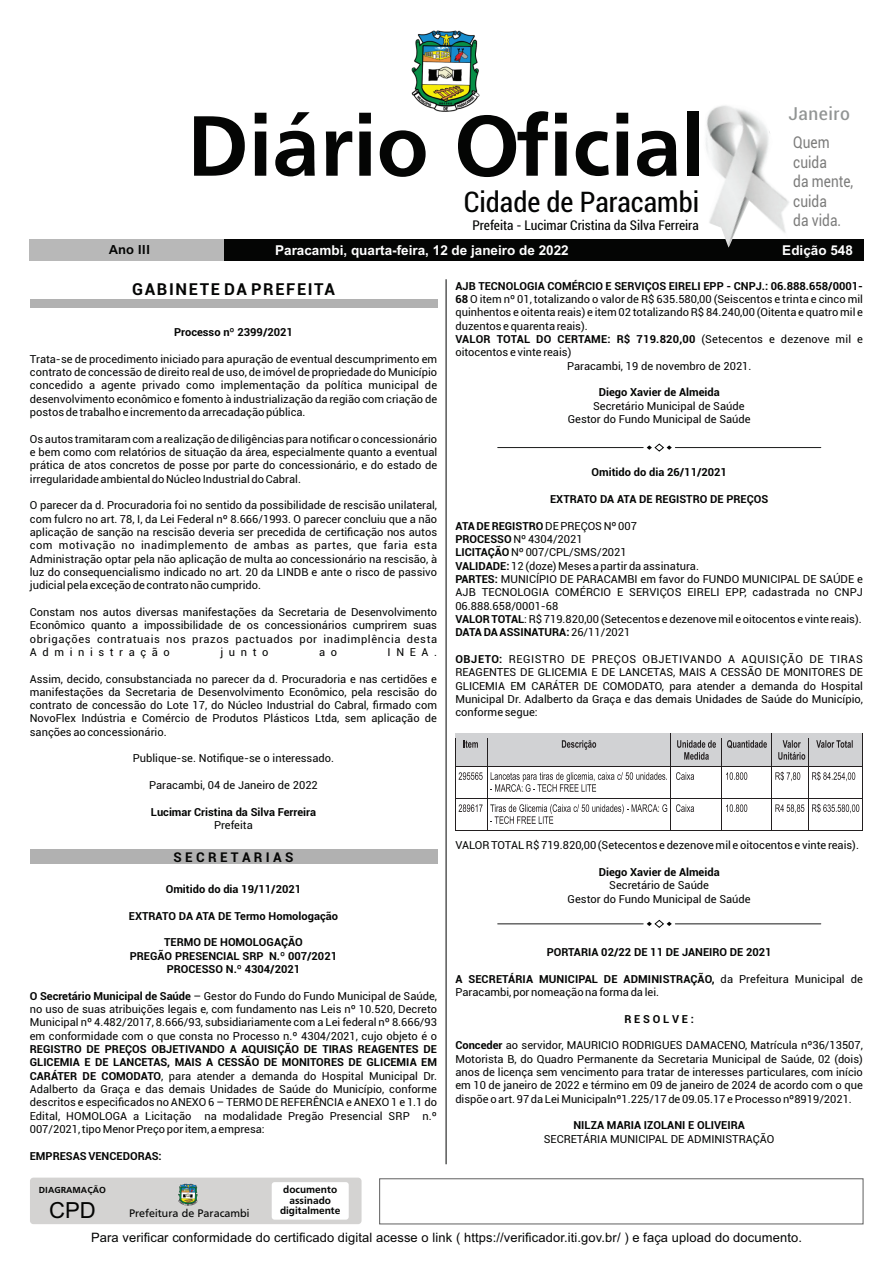
<style>
.page{position:relative;width:893px;height:1263px;background:#fff}
.page>*{position:absolute;margin:0;border:0;box-sizing:border-box;transform-origin:0 0}
.t1{font:700 89.25px "Frutiger";color:#040504}
.t2{font:condensed 28.5px "Roboto";color:#040504}
.t3{font:22.2px "Arial";color:#040504}
.t4{font:condensed 18px "Roboto";letter-spacing:.025em;color:#929594;scale:1.11 1}
.t5{font:700 16.5px "Roboto";letter-spacing:.1em;color:#040504}
.t6{font:16.35px/19.5px "Roboto";color:#7c7c7b;scale:.84 1}
.t7{font:700 13.65px "Arial";color:#fff}
.t8{font:condensed 13.5px "Roboto";color:#040504}
.t9{font:700 13.5px "Roboto";color:#040504}
.t10{font:700 13.5px "Frutiger";color:#040504}
.t11{font:700 13.5px "Arial";color:#fff}
.t12{font:12.9px "Arial";letter-spacing:.01em;color:#040504}
.t13{font:11.4px "Frutiger";color:#040504}
.t14{font:11.1px/13.4px "Roboto";color:#040504;text-align:justify}
.t15{font:700 11.1px/13.4px "Roboto";color:#040504;text-align:center}
.t16{font:700 11.1px "Roboto";letter-spacing:.02em;color:#040504}
.t17{font:700 10.65px/10.4px "Frutiger";color:#040504;text-align:center}
.t18{font:700 9.15px "Frutiger";color:#040504}
.s1{font-weight:700}
.s2{font-weight:400}
</style>
<div class="page">
<div style="left:379px;top:1178px;width:484px;height:46px;border:1px solid #5f5f5f"></div>
<div style="left:30px;top:1177px;width:332px;height:47px;background:#d4d3d2;border-radius:3px"></div>
<div style="left:272px;top:1182px;width:77px;height:37px;background:#fff;border-radius:3px"></div>
<img style="left:178px;top:1183px;width:19px;height:22px">
<div style="left:30px;top:299px;width:407px;height:8px;background:#b1b1b1"></div>
<div style="left:224px;top:239px;width:639px;height:22px;background:#040504"></div>
<img style="left:411px;top:30px;width:69px;height:82px">
<div style="left:30px;top:239px;width:194px;height:22px;background:#b8b8b8"></div>
<hr style="left:446px;top:279px;width:1px;height:885px;background:#040504">
<div style="left:30px;top:850px;width:407px;height:14px;background:#b1b1b1"></div>
<img style="left:706px;top:105px;width:83px;height:143px">
<hr style="left:498px;top:447px;width:145px;height:1px;background:#040504">
<hr style="left:675px;top:447px;width:146px;height:1px;background:#040504">
<svg style="left:647px;top:443px;width:25px;height:9px"></svg>
<svg style="left:455px;top:733px;width:408px;height:98px"></svg>
<hr style="left:498px;top:923px;width:145px;height:1px;background:#040504">
<hr style="left:675px;top:923px;width:146px;height:1px;background:#040504">
<svg style="left:647px;top:919px;width:25px;height:9px"></svg>
<p class="t10" style="left:109px;top:244px;width:43px">Ano III</p>
<p class="t10" style="left:111px;top:244px;width:35px">Ano I</p>
<h3 class="t4" style="left:788px;top:107px;width:57px">Janeiro</h3>
<h3 class="t6" style="left:793px;top:134px;width:73px">Quem cuida<br>da mente, cuida<br>da vida.</h3>
<h1 class="t1" style="left:187px;top:111px;width:519px">Diário Oficial</h1>
<h2 class="t2" style="left:464px;top:190px;width:237px">Cidade de Paracambi</h2>
<p class="t7" style="left:275px;top:245px;width:295px">Paracambi, quarta-feira, 12 de janeiro de 2022</p>
<p class="t11" style="left:782px;top:245px;width:72px">Edição 548</p>
<p class="t8" style="left:472px;top:219px;width:228px">Prefeita - Lucimar Cristina da Silva Ferreira</p>
<h3 class="t5" style="left:132px;top:283px;width:204px">GABINETE DA PREFEITA</h3>
<p class="t15" style="left:174px;top:327px;width:120px">Processo nº 2399/2021</p>
<p class="t14" style="left:30px;top:353px;width:409px">Trata-se de procedimento iniciado para apuração de eventual descumprimento em contrato de concessão de direito real de uso, de imóvel de propriedade do Município concedido a agente privado como implementação da política municipal de desenvolvimento econômico e fomento à industrialização da região com criação de postos de trabalho e incremento da arrecadação pública.</p>
<p class="t14" style="left:30px;top:433px;width:409px">Os autos tramitaram com a realização de diligências para notificar o concessionário e bem como com relatórios de situação da área, especialmente quanto a eventual prática de atos concretos de posse por parte do concessionário, e do estado de irregularidade ambiental do Núcleo Industrial do Cabral.</p>
<p class="t14" style="left:30px;top:500px;width:409px">O parecer da d. Procuradoria foi no sentido da possibilidade de rescisão unilateral, com fulcro no art. 78, I, da Lei Federal nº 8.666/1993. O parecer concluiu que a não aplicação de sanção na rescisão deveria ser precedida de certificação nos autos com motivação no inadimplemento de ambas as partes, que faria esta Administração optar pela não aplicação de multa ao concessionário na rescisão, à luz do consequencialismo indicado no art. 20 da LINDB e ante o risco de passivo judicial pela exceção de contrato não cumprido.</p>
<p class="t14" style="left:30px;top:606px;width:409px">Constam nos autos diversas manifestações da Secretaria de Desenvolvimento Econômico quanto a impossibilidade de os concessionários cumprirem suas obrigações contratuais nos prazos pactuados por inadimplência desta Administração</p>
<p class="t14" style="left:220px;top:646px;width:49px">junto</p>
<p class="t14" style="left:319px;top:646px;width:20px">a o</p>
<p class="t14" style="left:388px;top:646px;width:51px">INEA.</p>
<p class="t14" style="left:30px;top:673px;width:409px">Assim, decido, consubstanciada no parecer da d. Procuradoria e nas certidões e manifestações da Secretaria de Desenvolvimento Econômico, pela rescisão do contrato de concessão do Lote 17, do Núcleo Industrial do Cabral, firmado com NovoFlex Indústria e Comércio de Produtos Plásticos Ltda, sem aplicação de sanções ao concessionário.</p>
<p class="t14" style="left:133px;top:753px;width:203px">Publique-se. Notifique-se o interessado.</p>
<p class="t14" style="left:149px;top:780px;width:170px">Paracambi, 04 de Janeiro de 2022</p>
<p class="t15" style="left:151px;top:806px;width:167px">Lucimar Cristina da Silva Ferreira</p>
<p class="t14" style="left:214px;top:820px;width:40px">Prefeita</p>
<p class="t15" style="left:455px;top:280px;width:409px">AJB TECNOLOGIA COMÉRCIO E SERVIÇOS EIRELI EPP - CNPJ.: 06.888.658/0001-</p>
<p class="t14" style="left:455px;top:294px;width:409px"><span class="s1">68</span> O item nº 01, totalizando o valor de R$ 635.580,00 (Seiscentos e trinta e cinco mil</p>
<p class="t14" style="left:455px;top:307px;width:409px">quinhentos e oitenta reais) e item 02 totalizando R$ 84.240,00 (Oitenta e quatro mil e</p>
<p class="t14" style="left:455px;top:320px;width:134px">duzentos e quarenta reais).</p>
<p class="t16" style="left:455px;top:335px;width:409px">VALOR TOTAL DO CERTAME: R$ 719.820,00 <span class="s2">(Setecentos e dezenove mil e</span></p>
<p class="t14" style="left:455px;top:347px;width:117px">oitocentos e vinte reais)</p>
<p class="t14" style="left:567px;top:360px;width:186px">Paracambi, 19 de novembro de 2021.</p>
<p class="t15" style="left:599px;top:387px;width:122px">Diego Xavier de Almeida</p>
<p class="t14" style="left:568px;top:400px;width:185px;text-indent:25px">Secretário Municipal de Saúde<br>Gestor do Fundo Municipal de Saúde</p>
<p class="t15" style="left:591px;top:467px;width:137px">Omitido do dia 26/11/2021</p>
<p class="t15" style="left:550px;top:493px;width:220px">EXTRATO DA ATA DE REGISTRO DE PREÇOS</p>
<p class="t14" style="left:455px;top:520px;width:409px;text-align:left"><span class="s1">ATA DEREGISTRO</span>DE PREÇOS Nº 007<br><span class="s1">PROCESSO</span> Nº 4304/2021<br><span class="s1">LICITAÇÃO</span> Nº 007/CPL/SMS/2021<br><span class="s1">VALIDADE:</span> 12 (doze) Meses a partir da assinatura.<br><span class="s1">PARTES:</span> MUNICÍPIO DE PARACAMBI em favor do FUNDO MUNICIPAL DE SAÚDE e AJB TECNOLOGIA COMÉRCIO E SERVIÇOS EIRELI EPP, cadastrada no CNPJ 06.888.658/0001-68<br><span class="s1">VALOR TOTAL</span>: R$ 719.820,00 (Setecentos e dezenove mil e oitocentos e vinte reais).<br><span class="s1">DATA DAASSINATURA:</span> 26/11/2021</p>
<p class="t14" style="left:455px;top:653px;width:409px"><span class="s1">OBJETO:</span> REGISTRO DE PREÇOS OBJETIVANDO A AQUISIÇÃO DE TIRAS REAGENTES DE GLICEMIA E DE LANCETAS, MAIS A CESSÃO DE MONITORES DE GLICEMIA EM CARÁTER DE COMODATO, para atender a demanda do Hospital Municipal Dr. Adalberto da Graça e das demais Unidades de Saúde do Município, conforme segue:</p>
<p class="t14" style="left:455px;top:840px;width:405px">VALOR TOTAL R$ 719.820,00 (Setecentos e dezenove mil e oitocentos e vinte reais).</p>
<p class="t15" style="left:599px;top:867px;width:122px">Diego Xavier de Almeida</p>
<p class="t14" style="left:568px;top:880px;width:185px;text-align:center">Secretário de Saúde<br>Gestor do Fundo Municipal de Saúde</p>
<p class="t9" style="left:174px;top:851px;width:121px">S E C R E T A R I A S</p>
<p class="t15" style="left:166px;top:884px;width:137px">Omitido do dia 19/11/2021</p>
<p class="t15" style="left:129px;top:910px;width:211px">EXTRATO DA ATA DE Termo Homologação</p>
<p class="t15" style="left:130px;top:937px;width:209px">TERMO DE HOMOLOGAÇÃO<br>PREGÃO PRESENCIAL SRP N.º 007/2021<br>PROCESSO N.º 4304/2021</p>
<p class="t14" style="left:30px;top:990px;width:409px"><span class="s1">O Secretário Municipal de Saúde</span> – Gestor do Fundo do Fundo Municipal de Saúde, no uso de suas atribuições legais e, com fundamento nas Leis nº 10.520, Decreto Municipal nº 4.482/2017, 8.666/93, subsidiariamente com a Lei federal nº 8.666/93 em conformidade com o que consta no Processo n.º 4304/2021, cujo objeto é o</p>
<p class="t14" style="left:30px;top:1043px;width:409px"><span class="s1">REGISTRO DE PREÇOS OBJETIVANDO A AQUISIÇÃO DE TIRAS REAGENTES DE GLICEMIA E DE LANCETAS, MAIS A CESSÃO DE MONITORES DE GLICEMIA EM CARÁTER DE COMODATO</span>, para atender a demanda do Hospital Municipal Dr.<br>Adalberto da Graça e das demais Unidades de Saúde do Município, conforme descritos e especificados no ANEXO 6 – TERMO DE REFERÊNCIA e ANEXO 1 e 1.1 do Edital, HOMOLOGA a Licitação na modalidade Pregão Presencial SRP n.º 007/2021, tipo Menor Preço por item, a empresa:</p>
<p class="t15" style="left:30px;top:1150px;width:134px">EMPRESAS VENCEDORAS:</p>
<p class="t17" style="left:280px;top:1185px;width:62px">documento assinado digitalmente</p>
<p class="t15" style="left:547px;top:946px;width:226px">PORTARIA 02/22 DE 11 DE JANEIRO DE 2021</p>
<p class="t14" style="left:455px;top:973px;width:409px"><span class="s1">A SECRETÁRIA MUNICIPAL DE ADMINISTRAÇÃO,</span> da Prefeitura Municipal de<br>Paracambi, por nomeação na forma da lei.</p>
<p class="t15" style="left:624px;top:1013px;width:71px">R E S O L V E :</p>
<p class="t14" style="left:455px;top:1040px;width:409px"><span class="s1">Conceder</span> ao servidor, MAURICIO RODRIGUES DAMACENO, Matrícula nº36/13507, Motorista B, do Quadro Permanente da Secretaria Municipal de Saúde, 02 (dois) anos de licença sem vencimento para tratar de interesses particulares, com início em 10 de janeiro de 2022 e término em 09 de janeiro de 2024 de acordo com o que dispõe o art. 97 da Lei Municipalnº1.225/17 de 09.05.17 e Processo nº8919/2021.</p>
<p class="t15" style="left:573px;top:1120px;width:173px">NILZA MARIA IZOLANI E OLIVEIRA</p>
<p class="t14" style="left:544px;top:1133px;width:232px">SECRETÁRIA MUNICIPAL DE ADMINISTRAÇÃO</p>
<p class="t18" style="left:39px;top:1187px;width:68px">DIAGRAMAÇÃO</p>
<h3 class="t3" style="left:49px;top:1202px;width:48px">CPD</h3>
<p class="t12" style="left:91px;top:1233px;width:712px">Para verificar conformidade do certificado digital acesse o link ( https://verificador.iti.gov.br/ ) e faça upload do documento.</p>
<p class="t13" style="left:129px;top:1209px;width:122px">Prefeitura de Paracambi</p>
</div>
